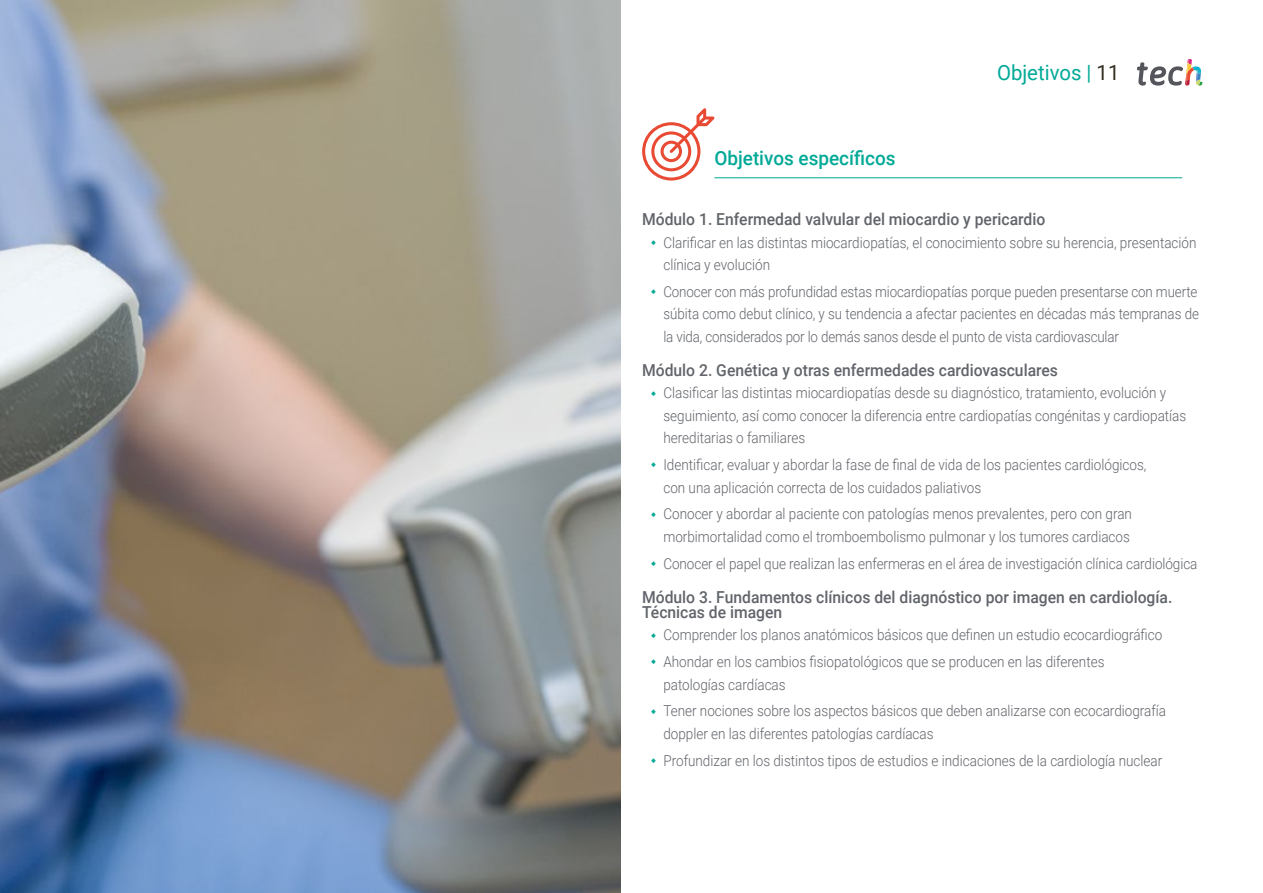
<style>
.page{position:relative;width:1263px;height:893px;background:#fff}
.page>*{position:absolute;margin:0;border:0;box-sizing:border-box;transform-origin:0 0}
.t1{font:21px "Roboto";color:#00a996}
.t2{font:500 19.5px "Roboto";color:#00a996}
.t3{font:500 16.5px/15px "Roboto";color:#61646a;scale:.95 1}
.t4{font:300 15px/22.5px "Roboto";color:#61646a;scale:.9 1}
.t5{font:300 15px/22.5px "Roboto";color:#61646a;text-align:justify;scale:.89 1}
.s1{color:#312e20}
</style>
<div class="page">
<hr style="left:714px;top:177px;width:468px;height:1px;background:#00a996">
<svg style="left:642px;top:108px;width:72px;height:73px"></svg>
<svg style="left:1137px;top:59px;width:65px;height:27px"></svg>
<img style="left:0;top:0;width:621px;height:893px">
<h2 class="t2" style="left:714px;top:144px;width:183px">Objetivos específicos</h2>
<h1 class="t1" style="left:997px;top:57px;width:124px">Objetivos | <span class="s1">11</span></h1>
<p class="t3" style="left:642px;top:211px;width:426px">Módulo 1. Enfermedad valvular del miocardio y pericardio</p>
<p class="t4" style="left:663px;top:230px;width:594px">Clarificar en las distintas miocardiopatías, el conocimiento sobre su herencia, presentación clínica y evolución</p>
<p class="t5" style="left:663px;top:280px;width:603px">Conocer con más profundidad estas miocardiopatías porque pueden presentarse con muerte súbita como debut clínico, y su tendencia a afectar pacientes en décadas más tempranas de la vida, considerados por lo demás sanos desde el punto de vista cardiovascular</p>
<p class="t3" style="left:642px;top:362px;width:439px">Módulo 2. Genética y otras enfermedades cardiovasculares</p>
<p class="t4" style="left:663px;top:381px;width:582px">Clasificar las distintas miocardiopatías desde su diagnóstico, tratamiento, evolución y seguimiento, así como conocer la diferencia entre cardiopatías congénitas y cardiopatías hereditarias o familiares</p>
<p class="t4" style="left:663px;top:453px;width:538px">Identificar, evaluar y abordar la fase de final de vida de los pacientes cardiológicos, con una aplicación correcta de los cuidados paliativos</p>
<p class="t4" style="left:663px;top:502px;width:522px">Conocer y abordar al paciente con patologías menos prevalentes, pero con gran morbimortalidad como el tromboembolismo pulmonar y los tumores cardiacos</p>
<p class="t4" style="left:663px;top:551px;width:595px">Conocer el papel que realizan las enfermeras en el área de investigación clínica cardiológica</p>
<p class="t3" style="left:642px;top:589px;width:560px">Módulo 3. Fundamentos clínicos del diagnóstico por imagen en cardiología.<br>Técnicas de imagen</p>
<p class="t4" style="left:663px;top:621px;width:556px;line-height:26.7px">Comprender los planos anatómicos básicos que definen un estudio ecocardiográfico<br>Ahondar en los cambios fisiopatológicos que se producen en las diferentes</p>
<p class="t4" style="left:663px;top:670px;width:560px;line-height:26.7px">patologías cardíacas<br>Tener nociones sobre los aspectos básicos que deben analizarse con ecocardiografía</p>
<p class="t4" style="left:663px;top:720px;width:556px;line-height:26.7px">doppler en las diferentes patologías cardíacas<br>Profundizar en los distintos tipos de estudios e indicaciones de la cardiología nuclear</p>
</div>
